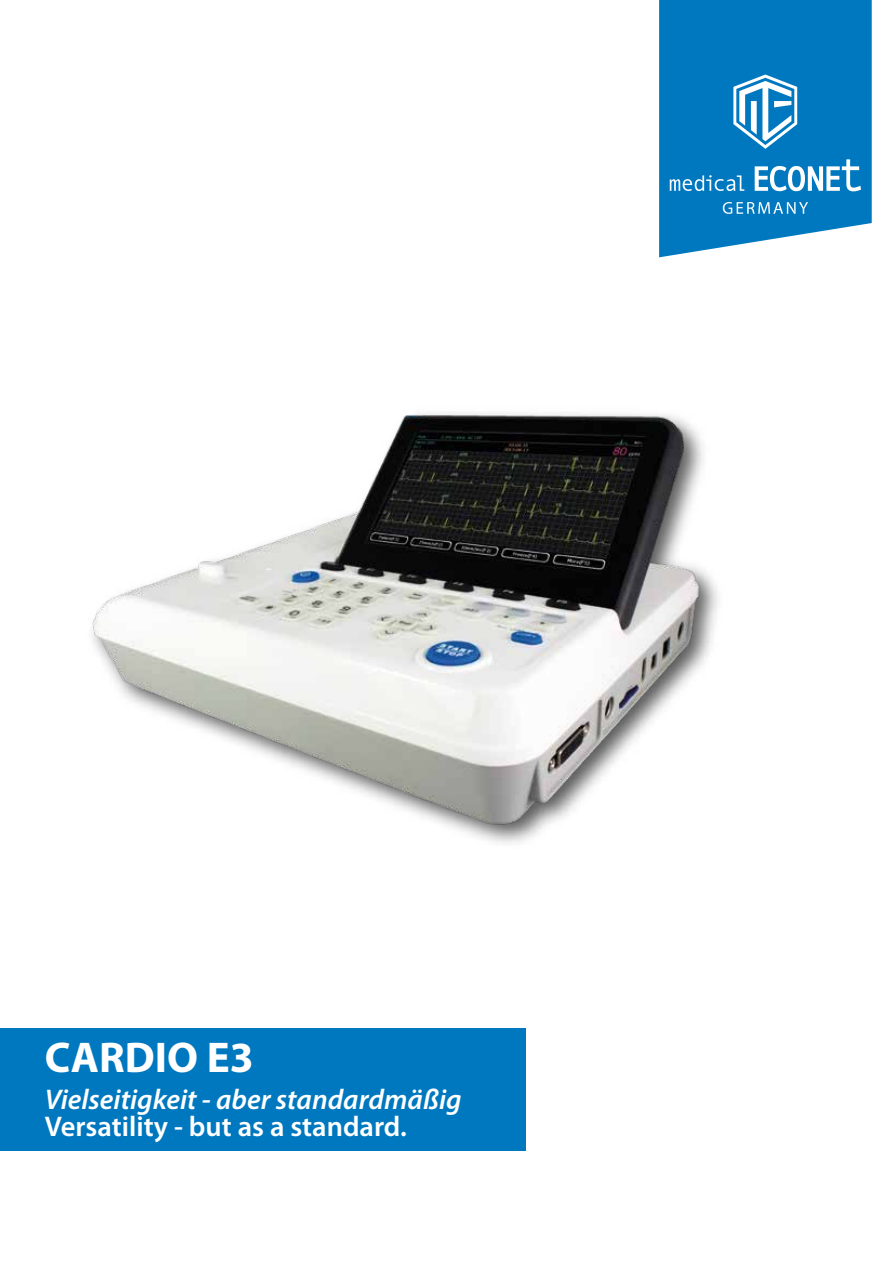
<style>
.page{position:relative;width:893px;height:1263px;background:#fff}
.page>*{position:absolute;margin:0;border:0;box-sizing:border-box;transform-origin:0 0}
.t1{font:700 43.2px "Myriad Pro";color:#fff}
.t2{font:italic 600 28.5px "Myriad Pro";color:#fff}
.t3{font:600 28.5px "Myriad Pro";color:#fff}
</style>
<div class="page">
<div style="left:0;top:1028px;width:526px;height:123px;background:#0078bf"></div>
<svg style="left:659px;top:0;width:213px;height:257px;background:#1583c4"></svg>
<svg style="left:755px;top:159px;width:106px;height:32px"></svg>
<svg style="left:670px;top:175px;width:74px;height:16px"></svg>
<svg style="left:733px;top:75px;width:64px;height:74px"></svg>
<svg style="left:723px;top:202px;width:85px;height:12px"></svg>
<img style="left:91px;top:413px;width:621px;height:431px">
<h1 class="t1" style="left:45px;top:1033px;width:211px">CARDIO E3</h1>
<p class="t2" style="left:45px;top:1081px;width:418px">Vielseitigkeit - aber standardmäßig</p>
<p class="t3" style="left:45px;top:1108px;width:364px">Versatility - but as a standard.</p>
</div>
